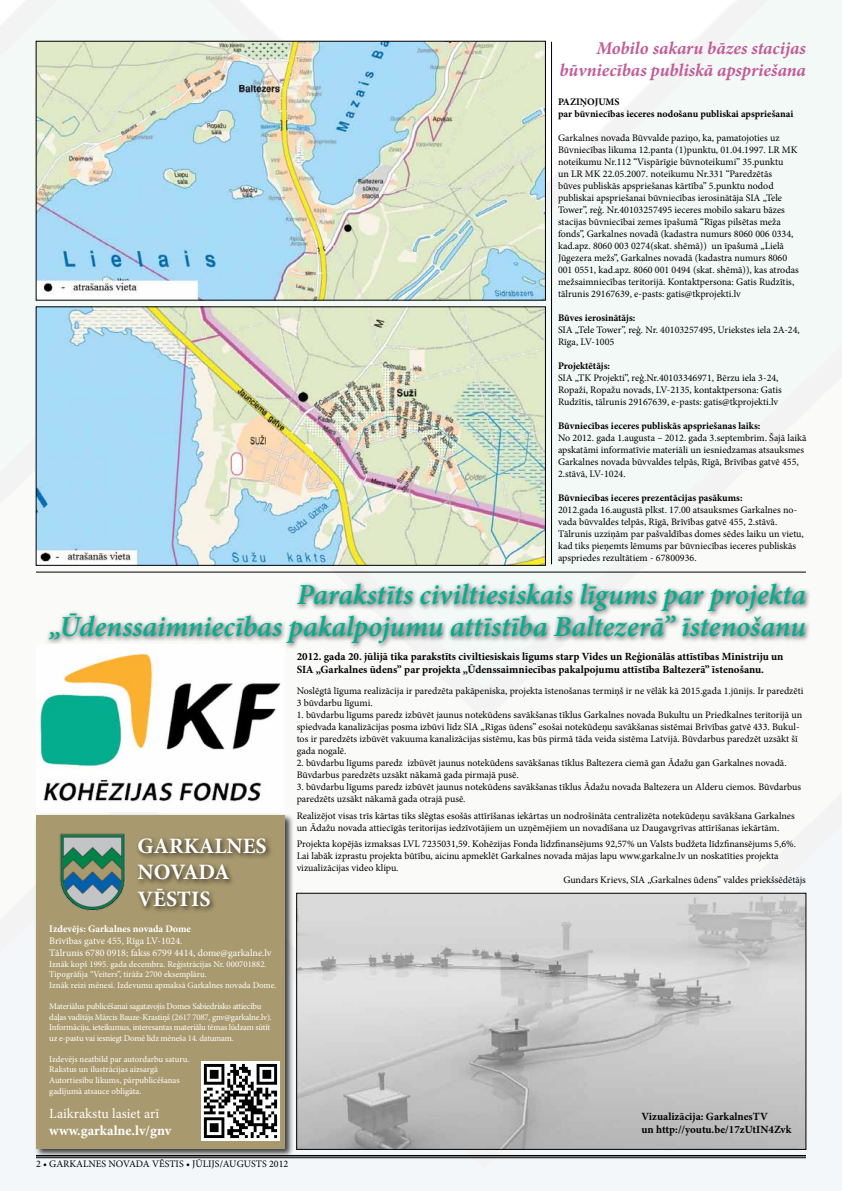
<style>
.page{position:relative;width:842px;height:1191px;background:#fff}
.page>*{position:absolute;margin:0;border:0;box-sizing:border-box;transform-origin:0 0}
.t1{font:italic 600 29px/32px "Minion Pro";letter-spacing:-.005em;color:#06ad8f;text-align:right}
.t2{font:700 22px/26.4px "Minion Pro";color:#fff}
.t3{font:italic 700 18px/21.6px "Minion Pro";letter-spacing:-.005em;color:#c15c97;text-align:right}
.t4{font:14px "Minion Pro";color:#fff}
.t5{font:700 14px "Minion Pro";color:#fff}
.t6{font:700 11px/13.2px "Minion Pro";color:#000}
.t7{font:10px/12px "Minion Pro";color:#000}
.t8{font:700 10px/12px "Minion Pro";color:#000}
.t9{font:10px/12px "Minion Pro";color:#fff}
.t10{font:700 10px "Minion Pro";color:#fff}
.t11{font:8.8px/10.6px "Minion Pro";letter-spacing:-.015em;color:#fff}
</style>
<div class="page">
<img style="left:0;top:0;width:842px;height:1190px">
<div style="left:35px;top:813px;width:259px;height:344px;background:#000;opacity:.75"></div>
<div style="left:36px;top:815px;width:249px;height:333px;background:#a8996e"></div>
<hr style="left:36px;top:1155px;width:770px;height:1px;background:#000">
<hr style="left:36px;top:1157px;width:770px;height:1px;background:#000">
<img style="left:201px;top:1061px;width:79px;height:79px">
<div style="left:135px;top:835px;width:138px;height:78px;background:#000;opacity:.75"></div>
<img style="left:59px;top:833px;width:66px;height:77px">
<img style="left:38px;top:43px;width:506px;height:255px">
<img style="left:38px;top:309px;width:506px;height:254px">
<hr style="left:36px;top:571px;width:770px;height:1px;background:#000">
<hr style="left:551px;top:42px;width:1px;height:522px;background:#000">
<div style="left:45px;top:580px;width:766px;height:69px;background:#000;opacity:.75"></div>
<img style="left:36px;top:644px;width:249px;height:167px">
<img style="left:299px;top:895px;width:505px;height:252px">
<div style="left:297px;top:893px;width:509px;height:256px;border:1px solid #000"></div>
<h3 class="t3" style="left:559px;top:37px;width:248px">Mobilo sakaru bāzes stacijas būvniecības publiskā apspriešana</h3>
<p class="t8" style="left:558px;top:96px;width:237px">PAZIŅOJUMS<br>par būvniecības ieceres nodošanu publiskai apspriešanai</p>
<p class="t7" style="left:558px;top:132px;width:242px">Garkalnes novada Būvvalde paziņo, ka, pamatojoties uz Būvniecības likuma 12.panta (1)punktu, 01.04.1997. LR MK noteikumu Nr.112 “Vispārīgie būvnoteikumi” 35.punktu<br>un LR MK 22.05.2007. noteikumu Nr.331 “Paredzētās<br>būves publiskās apspriešanas kārtība” 5.punktu nodod publiskai apspriešanai būvniecības ierosinātāja SIA „Tele Tower”, reģ. Nr.40103257495 ieceres mobilo sakaru bāzes stacijas būvniecībai zemes īpašumā “Rīgas pilsētas meža fonds”, Garkalnes novadā (kadastra numurs 8060 006 0334, kad.apz. 8060 003 0274(skat. shēmā)) un īpašumā „Lielā Jūgezera mežs”, Garkalnes novadā (kadastra numurs 8060<br>001 0551, kad.apz. 8060 001 0494 (skat. shēmā)), kas atrodas mežsaimniecības teritorijā. Kontaktpersona: Gatis Rudzītis, tālrunis 29167639, e-pasts: gatis@tkprojekti.lv</p>
<p class="t8" style="left:558px;top:312px;width:79px">Būves ierosinātājs:</p>
<p class="t7" style="left:558px;top:324px;width:243px">SIA „Tele Tower”, reģ. Nr. 40103257495, Uriekstes iela 2A-24,<br>Rīga, LV-1005</p>
<p class="t8" style="left:558px;top:360px;width:54px">Projektētājs:</p>
<p class="t7" style="left:558px;top:372px;width:225px">SIA „TK Projekti”, reģ.Nr.40103346971, Bērzu iela 3-24,<br>Ropaži, Ropažu novads, LV-2135, kontaktpersona: Gatis<br>Rudzītis, tālrunis 29167639, e-pasts: gatis@tkprojekti.lv</p>
<p class="t8" style="left:558px;top:420px;width:204px">Būvniecības ieceres publiskās apspriešanas laiks:</p>
<p class="t7" style="left:558px;top:432px;width:250px">No 2012. gada 1.augusta – 2012. gada 3.septembrim. Šajā laikā apskatāmi informatīvie materiāli un iesniedzamas atsauksmes Garkalnes novada būvvaldes telpās, Rīgā, Brīvības gatvē 455, 2.stāvā, LV-1024.</p>
<p class="t8" style="left:558px;top:492px;width:186px">Būvniecības ieceres prezentācijas pasākums:</p>
<p class="t7" style="left:558px;top:504px;width:247px">2012.gada 16.augustā plkst. 17.00 atsauksmes Garkalnes no&shy;vada būvvaldes telpās, Rīgā, Brīvības gatvē 455, 2.stāvā.<br>Tālrunis uzziņām par pašvaldības domes sēdes laiku un vietu, kad tiks pieņemts lēmums par būvniecības ieceres publiskās apspriedes rezultātiem - 67800936.</p>
<h1 class="t1" style="left:49px;top:578px;width:758px">Parakstīts civiltiesiskais līgums par projekta<br>„Ūdenssaimniecības pakalpojumu attīstība Baltezerā” īstenošanu</h1>
<p class="t6" style="left:297px;top:650px;width:488px">2012. gada 20. jūlijā tika parakstīts civiltiesiskais līgums starp Vides un Reģionālās attīstības Ministriju un<br>SIA „Garkalnes ūdens” par projekta „Ūdenssaimniecības pakalpojumu attīstība Baltezerā” īstenošanu.</p>
<p class="t7" style="left:297px;top:684px;width:508px">Noslēgtā līguma realizācija ir paredzēta pakāpeniska, projekta īstenošanas termiņš ir ne vēlāk kā 2015.gada 1.jūnijs. Ir paredzēti<br>3 būvdarbu līgumi.</p>
<p class="t7" style="left:297px;top:708px;width:507px">1. būvdarbu līgums paredz izbūvēt jaunus notekūdens savākšanas tīklus Garkalnes novada Bukultu un Priedkalnes teritorijā un spiedvada kanalizācijas posma izbūvi līdz SIA „Rīgas ūdens” esošai notekūdeņu savākšanas sistēmai Brīvības gatvē 433. Bukul&shy;tos ir paredzēts izbūvēt vakuuma kanalizācijas sistēmu, kas būs pirmā tāda veida sistēma Latvijā. Būvdarbus paredzēt uzsākt šī gada nogalē.</p>
<p class="t7" style="left:297px;top:756px;width:491px">2. būvdarbu līgums paredz izbūvēt jaunus notekūdens savākšanas tīklus Baltezera ciemā gan Ādažu gan Garkalnes novadā.<br>Būvdarbus paredzēts uzsākt nākamā gada pirmajā pusē.</p>
<p class="t7" style="left:297px;top:780px;width:506px">3. būvdarbu līgums paredz izbūvēt jaunus notekūdens savākšanas tīklus Ādažu novada Baltezera un Alderu ciemos. Būvdarbus paredzēts uzsākt nākamā gada otrajā pusē.</p>
<p class="t7" style="left:297px;top:809px;width:500px">Realizējot visas trīs kārtas tiks slēgtas esošās attīrīšanas iekārtas un nodrošināta centralizēta notekūdeņu savākšana Garkalnes un Ādažu novada attiecīgās teritorijas iedzīvotājiem un uzņēmējiem un novadīšana uz Daugavgrīvas attīrīšanas iekārtām.</p>
<p class="t7" style="left:297px;top:838px;width:501px">Projekta kopējās izmaksas LVL 7235031,59. Kohēzijas Fonda līdzfinansējums 92,57% un Valsts budžeta līdzfinansējums 5,6%.</p>
<p class="t7" style="left:297px;top:850px;width:483px">Lai labāk izprastu projekta būtību, aicinu apmeklēt Garkalnes novada mājas lapu www.garkalne.lv un noskatīties projekta</p>
<p class="t7" style="left:297px;top:862px;width:103px">vizualizācijas video klipu.</p>
<p class="t7" style="left:563px;top:874px;width:244px">Gundars Krievs, SIA „Garkalnes ūdens” valdes priekšsēdētājs</p>
<h2 class="t2" style="left:138px;top:832px;width:131px">GARKALNES<br>NOVADA<br>VĒSTIS</h2>
<p class="t10" style="left:49px;top:922px;width:143px">Izdevējs: Garkalnes novada Dome</p>
<p class="t9" style="left:49px;top:935px;width:224px">Brīvības gatve 455, Rīga LV-1024.<br>Tālrunis 6780 0918; fakss 6799 4414, dome@garkalne.lv</p>
<p class="t11" style="left:49px;top:958px;width:229px">Iznāk kopš 1995. gada decembra. Reģistrācijas Nr. 000701882.<br>Tipogrāfija “Veiters”, tirāža 2700 eksemplāru.<br>Iznāk reizi mēnesī. Izdevumu apmaksā Garkalnes novada Dome.</p>
<p class="t11" style="left:49px;top:1001px;width:224px">Materiālus publicēšanai sagatavojis Domes Sabiedrisko attiecību daļas vadītājs Mārcis Bauze-Krastiņš (2617 7087, gnv@garkalne.lv).<br>Informāciju, ieteikumus, interesantas materiālu tēmas lūdzam sūtīt uz e-pastu vai iesniegt Domē līdz mēneša 14. datumam.</p>
<p class="t11" style="left:49px;top:1053px;width:141px">Izdevējs neatbild par autordarbu saturu.<br>Rakstus un ilustrācijas aizsargā Autortiesību likums, pārpublicēšanas gadījumā atsauce obligāta.</p>
<h3 class="t4" style="left:49px;top:1103px;width:111px">Laikrakstu lasiet arī</h3>
<h3 class="t5" style="left:49px;top:1120px;width:124px">www.garkalne.lv/gnv</h3>
<p class="t7" style="left:36px;top:1158px;width:254px">2 • GARKALNES NOVADA VĒSTIS • JŪLIJS/AUGUSTS 2012</p>
<p class="t6" style="left:641px;top:1109px;width:152px">Vizualizācija: GarkalnesTV<br>un http://youtu.be/17zUtIN4Zvk</p>
</div>
